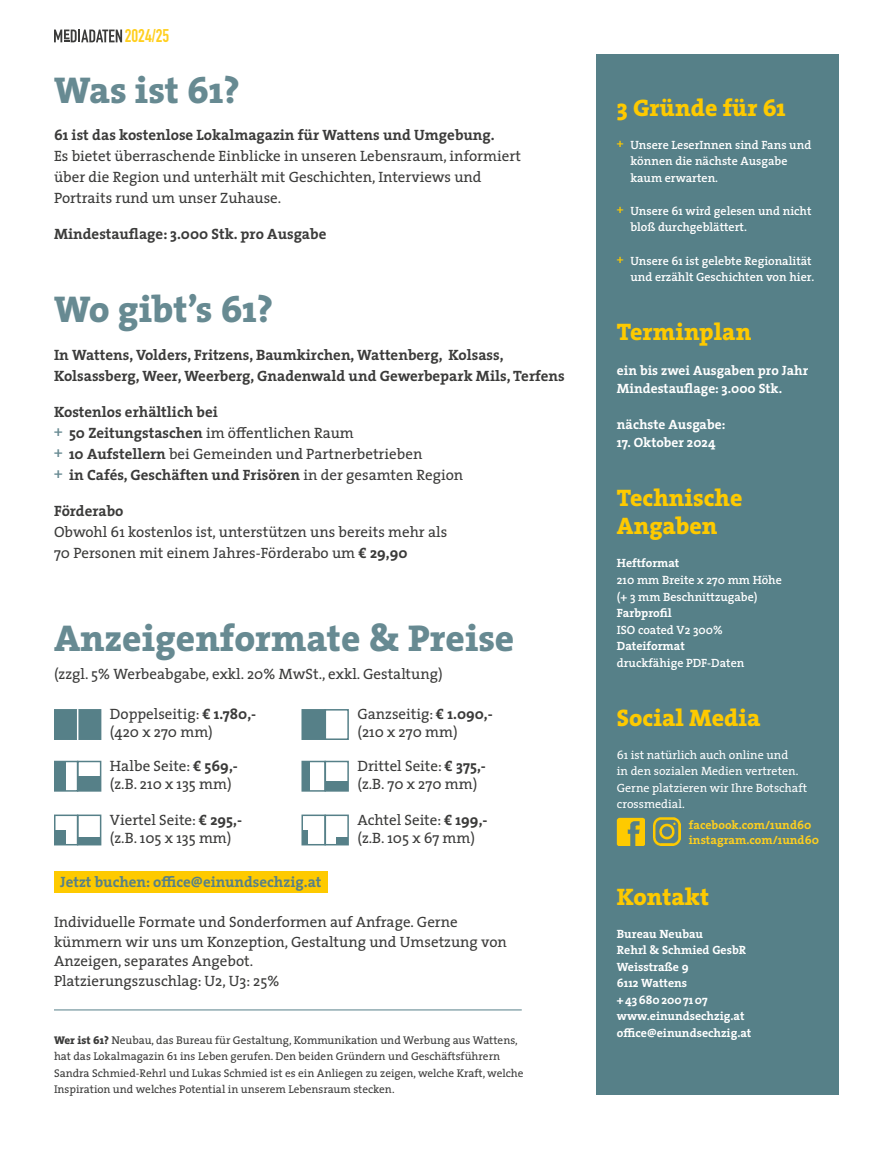
<style>
.page{position:relative;width:893px;height:1149px;background:#fff}
.page>*{position:absolute;margin:0;border:0;box-sizing:border-box;transform-origin:0 0}
.t1{font:800 37.5px "The Serif";color:#678a92}
.t2{font:800 24px/28.8px "The Serif";color:#feca00}
.t3{font:18.15px "DIN Engschrift Std";color:#ffcf1e}
.t4{font:15px/18px "The Serif";color:#3b3b3a}
.t5{font:700 15px/21px "The Serif";color:#3b3b3a}
.t6{font:700 15px "The Serif";color:#568088}
.t7{font:700 13.5px/18px "The Serif";color:#fff}
.t8{font:600 12px/16.5px "The Serif";color:#fff}
.t9{font:700 12px/16.5px "The Serif";color:#fff}
.t10{font:12px/16.5px "The Serif";color:#fff}
.t11{font:700 12px/15px "The Serif";color:#ffcf1e}
.t12{font:11.25px/16.5px "The Serif";color:#3b3b3a}
.s1{font-weight:600;color:#678a92}
.s2{font-weight:400}
.s3{font-weight:700}
.s4{font-weight:800}
.s5{color:#feca00}
</style>
<div class="page">
<svg style="left:54px;top:30px;width:68px;height:12px"></svg>
<div style="left:597px;top:54px;width:242px;height:1040px;background:#568088"></div>
<div style="left:54px;top:871px;width:273px;height:22px;background:#feca00"></div>
<div style="left:54px;top:708px;width:24px;height:31px;background:#568088"></div>
<div style="left:77px;top:708px;width:24px;height:31px;background:#568088;border:2px solid #568088"></div>
<hr style="left:77px;top:708px;width:1px;height:31px;background:#fff">
<div style="left:301px;top:708px;width:25px;height:31px;background:#568088;border:2px solid #568088"></div>
<div style="left:325px;top:708px;width:24px;height:31px;border:2px solid #568088"></div>
<div style="left:54px;top:760px;width:24px;height:31px;background:#fff;border:2px solid #568088"></div>
<div style="left:77px;top:760px;width:24px;height:31px;border:2px solid #568088"></div>
<div style="left:55px;top:761px;width:11px;height:29px;background:#568088"></div>
<div style="left:78px;top:776px;width:23px;height:14px;background:#568088"></div>
<div style="left:301px;top:760px;width:25px;height:31px;background:#fff;border:2px solid #568088"></div>
<div style="left:325px;top:760px;width:24px;height:31px;border:2px solid #568088"></div>
<div style="left:302px;top:761px;width:8px;height:29px;background:#568088"></div>
<div style="left:325px;top:780px;width:23px;height:10px;background:#568088"></div>
<div style="left:54px;top:814px;width:24px;height:31px;background:#fff;border:2px solid #568088"></div>
<div style="left:77px;top:814px;width:24px;height:31px;border:2px solid #568088"></div>
<div style="left:55px;top:829px;width:11px;height:15px;background:#568088"></div>
<div style="left:78px;top:837px;width:23px;height:7px;background:#568088"></div>
<div style="left:301px;top:814px;width:25px;height:31px;background:#fff;border:2px solid #568088"></div>
<div style="left:325px;top:814px;width:24px;height:31px;border:2px solid #568088"></div>
<div style="left:302px;top:829px;width:6px;height:15px;background:#568088"></div>
<div style="left:337px;top:837px;width:11px;height:7px;background:#568088"></div>
<img style="left:653px;top:817px;width:28px;height:28px">
<img style="left:617px;top:817px;width:27px;height:28px">
<hr style="left:54px;top:1009px;width:468px;height:1px;background:#568088">
<p class="t3" style="left:125px;top:25px;width:46px">2024/25</p>
<h1 class="t1" style="left:54px;top:58px;width:187px">Was ist 61?</h1>
<p class="t5" style="left:54px;top:124px;width:442px">61 ist das kostenlose Lokalmagazin für Wattens und Umgebung.</p>
<p class="t4" style="left:54px;top:145px;width:468px;line-height:21px">Es bietet überraschende Einblicke in unseren Lebensraum, informiert über die Region und unterhält mit Geschichten, Interviews und<br>Portraits rund um unser Zuhause.</p>
<p class="t5" style="left:54px;top:223px;width:274px">Mindestauflage: 3.000 Stk. pro Ausgabe</p>
<h1 class="t1" style="left:54px;top:278px;width:221px">Wo gibt’s 61?</h1>
<p class="t5" style="left:54px;top:344px;width:512px">In Wattens, Volders, Fritzens, Baumkirchen, Wattenberg, Kolsass,<br>Kolsassberg, Weer, Weerberg, Gnadenwald und Gewerbepark Mils, Terfens</p>
<p class="t5" style="left:54px;top:401px;width:411px">Kostenlos erhältlich bei<br><span class="s1">+</span> 50 Zeitungstaschen <span class="s2">im öffentlichen Raum<br></span><span class="s1">+</span> 10 Aufstellern <span class="s2">bei Gemeinden und Partnerbetrieben<br></span><span class="s1">+</span> in Cafés, Geschäften und Frisören <span class="s2">in der gesamten Region</span></p>
<p class="t5" style="left:54px;top:500px;width:71px">Förderabo</p>
<p class="t4" style="left:54px;top:521px;width:395px;line-height:21px">Obwohl 61 kostenlos ist, unterstützen uns bereits mehr als<br>70 Personen mit einem Jahres-Förderabo um <span class="s3">€ 29,90</span></p>
<h1 class="t1" style="left:54px;top:606px;width:462px">Anzeigenformate &amp; Preise</h1>
<p class="t4" style="left:54px;top:664px;width:390px">(zzgl. 5% Werbeabgabe, exkl. 20% MwSt., exkl. Gestaltung)</p>
<p class="t4" style="left:110px;top:704px;width:148px">Doppelseitig: <span class="s3">€ 1.780,- </span>(420 x 270 mm)</p>
<p class="t4" style="left:357px;top:704px;width:137px">Ganzseitig: <span class="s3">€ 1.090,- </span>(210 x 270 mm)</p>
<p class="t4" style="left:110px;top:756px;width:130px">Halbe Seite: <span class="s3">€ 569,- </span>(z.B. 210 x 135 mm)</p>
<p class="t4" style="left:110px;top:810px;width:134px">Viertel Seite: <span class="s3">€ 295,- </span>(z.B. 105 x 135 mm)</p>
<p class="t4" style="left:357px;top:756px;width:130px">Drittel Seite: <span class="s3">€ 375,- </span>(z.B. 70 x 270 mm)</p>
<p class="t4" style="left:357px;top:810px;width:132px">Achtel Seite: <span class="s3">€ 199,- </span>(z.B. 105 x 67 mm)</p>
<p class="t6" style="left:60px;top:869px;width:263px">Jetzt buchen: office@einundsechzig.at</p>
<p class="t4" style="left:54px;top:911px;width:454px;line-height:19.5px">Individuelle Formate und Sonderformen auf Anfrage. Gerne kümmern wir uns um Konzeption, Gestaltung und Umsetzung von Anzeigen, separates Angebot.<br>Platzierungszuschlag: U2, U3: 25%</p>
<p class="t12" style="left:54px;top:1031px;width:471px"><span class="s4">Wer ist 61?</span> Neubau, das Bureau für Gestaltung, Kommunikation und Werbung aus Wattens, hat das Lokalmagazin 61 ins Leben gerufen. Den beiden Gründern und Geschäftsführern Sandra Schmied-Rehrl und Lukas Schmied ist es ein Anliegen zu zeigen, welche Kraft, welche Inspiration und welches Potential in unserem Lebensraum stecken.</p>
<h2 class="t2" style="left:617px;top:93px;width:170px">3 Gründe für 61</h2>
<p class="t8" style="left:630px;top:136px;width:182px;text-indent:-14px"><span class="s5">+</span> Unsere LeserInnen sind Fans und können die nächste Ausgabe kaum erwarten.</p>
<p class="t8" style="left:630px;top:202px;width:183px;text-indent:-14px"><span class="s5">+</span> Unsere 61 wird gelesen und nicht bloß durchgeblättert.</p>
<p class="t8" style="left:617px;top:252px;width:199px;text-align:right"><span class="s5">+</span> Unsere 61 ist gelebte Regionalität und erzählt Geschichten von hier.</p>
<h2 class="t2" style="left:617px;top:317px;width:136px">Terminplan</h2>
<p class="t7" style="left:617px;top:360px;width:193px">ein bis zwei Ausgaben pro Jahr<br>Mindestauflage: 3.000 Stk.</p>
<p class="t7" style="left:617px;top:414px;width:110px">nächste Ausgabe:</p>
<p class="t7" style="left:617px;top:432px;width:100px">17. Oktober 2024</p>
<h2 class="t2" style="left:617px;top:482px;width:127px">Technische<br>Angaben</h2>
<p class="t9" style="left:617px;top:554px;width:64px">Heftformat</p>
<p class="t8" style="left:617px;top:571px;width:167px">210 mm Breite x 270 mm Höhe (+ 3 mm Beschnittzugabe)</p>
<p class="t9" style="left:617px;top:604px;width:57px">Farbprofil</p>
<p class="t8" style="left:617px;top:620px;width:108px">ISO coated V2 300%</p>
<p class="t9" style="left:617px;top:637px;width:69px">Dateiformat</p>
<p class="t8" style="left:617px;top:653px;width:129px">druckfähige PDF-Daten</p>
<h2 class="t2" style="left:617px;top:702px;width:145px">Social Media</h2>
<p class="t10" style="left:617px;top:745px;width:192px">61 ist natürlich auch online und<br>in den sozialen Medien vertreten.<br>Gerne platzieren wir Ihre Botschaft crossmedial.</p>
<p class="t11" style="left:689px;top:816px;width:132px">facebook.com/1und60 instagram.com/1und60</p>
<h2 class="t2" style="left:617px;top:881px;width:94px">Kontakt</h2>
<p class="t9" style="left:617px;top:924px;width:136px">Bureau Neubau<br>Rehrl &amp; Schmied GesbR<br>Weisstraße 9<br>6112 Wattens +436802007107 www.einundsechzig.at office@einundsechzig.at</p>
</div>
